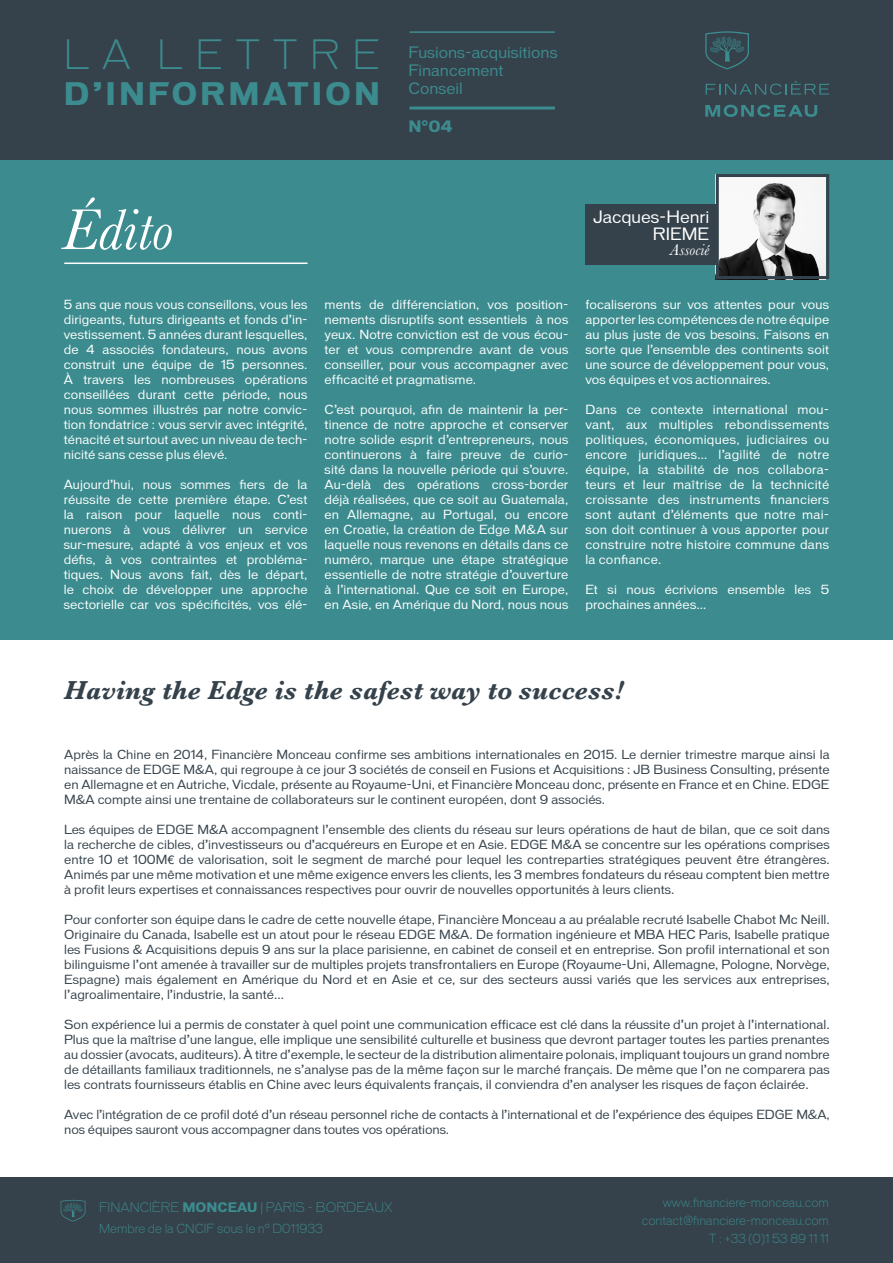
<style>
.page{position:relative;width:893px;height:1263px;background:#fff}
.page>*{position:absolute;margin:0;border:0;box-sizing:border-box;transform-origin:0 0}
.t1{font:italic 59.7px "Baskerville";color:#fff}
.t2{font:300 38.55px "Vonnes";letter-spacing:.32em;color:#3c8c8f}
.t3{font:700 29.7px "Vonnes";letter-spacing:.1em;color:#3c8c8f}
.t4{font:italic 700 27px "Baskerville";color:#35424b}
.t5{font:16.2px/16.5px "Vonnes";color:#fff;text-align:right}
.t6{font:italic 16.2px "Baskerville";color:#fff}
.t7{font:15px "Vonnes";color:#3c8c8f}
.t8{font:700 15px "Vonnes";color:#3c8c8f}
.t9{font:300 12.45px "Vonnes";color:#3c8c8f}
.t10{font:12px/15px "Vonnes";color:#35424b;text-align:justify}
.t11{font:12px/15px "Vonnes";letter-spacing:.01em;color:#fff;text-align:justify}
.t12{font:300 12px "Vonnes";color:#3c8c8f}
.s1{font-family:"Helvetica Neue"}
.s2{font-weight:700}
</style>
<div class="page">
<div style="left:0;top:159px;width:893px;height:480px;background:#3c8c8f"></div>
<div style="left:0;top:0;width:893px;height:159px;background:#35424b"></div>
<svg style="left:705px;top:105px;width:112px;height:12px"></svg>
<svg style="left:706px;top:81px;width:123px;height:14px"></svg>
<svg style="left:705px;top:31px;width:44px;height:38px"></svg>
<hr style="left:409px;top:31px;width:146px;height:2px;background:#3c8c8f">
<hr style="left:409px;top:107px;width:146px;height:3px;background:#3c8c8f">
<div style="left:0;top:1178px;width:893px;height:85px;background:#35424b"></div>
<svg style="left:61px;top:1200px;width:24px;height:21px"></svg>
<hr style="left:64px;top:263px;width:244px;height:1px;background:#fff">
<img style="left:720px;top:178px;width:105px;height:97px">
<div style="left:716px;top:174px;width:113px;height:105px;border:3px solid #35424b"></div>
<div style="left:585px;top:204px;width:131px;height:60px;background:#35424b"></div>
<p class="t2" style="left:64px;top:32px;width:318px">LA LETTRE</p>
<p class="t7" style="left:408px;top:44px;width:151px">Fusions-acquisitions</p>
<p class="t7" style="left:408px;top:62px;width:97px">Financement</p>
<p class="t7" style="left:408px;top:80px;width:56px">Conseil</p>
<p class="t8" style="left:408px;top:118px;width:46px">N°04</p>
<p class="t3" style="left:64px;top:76px;width:318px">D’INFORMATION</p>
<p class="t1" style="left:62px;top:190px;width:113px">Édito</p>
<p class="t5" style="left:593px;top:209px;width:118px">Jacques-Henri<br>RIEME</p>
<p class="t6" style="left:670px;top:239px;width:41px">Associé</p>
<p class="t11" style="left:64px;top:297px;width:245px">5 ans que nous vous conseillons, vous les dirigeants, futurs dirigeants et fonds d’in&shy;vestissement. 5 années durant lesquelles, de 4 associés fondateurs, nous avons construit une équipe de 15 personnes.<br>À travers les nombreuses opérations conseillées durant cette période, nous nous sommes illustrés par notre convic&shy;tion fondatrice : vous servir avec intégrité, ténacité et surtout avec un niveau de tech&shy;nicité sans cesse plus élevé.</p>
<p class="t11" style="left:64px;top:477px;width:245px">Aujourd’hui, nous sommes fiers de la réussite de cette première étape. C’est la raison pour laquelle nous conti&shy;nuerons à vous délivrer un service sur-mesure, adapté à vos enjeux et vos défis, à vos contraintes et probléma&shy;tiques. Nous avons fait, dès le départ, le choix de développer une approche sectorielle car vos spécificités, vos élé-</p>
<p class="t11" style="left:325px;top:297px;width:245px">ments de différenciation, vos position&shy;nements disruptifs sont essentiels à nos yeux. Notre conviction est de vous écou&shy;ter et vous comprendre avant de vous conseiller, pour vous accompagner avec efficacité et pragmatisme.</p>
<p class="t11" style="left:325px;top:402px;width:245px">C’est pourquoi, afin de maintenir la per&shy;tinence de notre approche et conserver notre solide esprit d’entrepreneurs, nous continuerons à faire preuve de curio&shy;sité dans la nouvelle période qui s’ouvre.<br>Au-delà des opérations cross-border déjà réalisées, que ce soit au Guatemala, en Allemagne, au Portugal, ou encore en Croatie, la création de Edge M&amp;A sur laquelle nous revenons en détails dans ce numéro, marque une étape stratégique essentielle de notre stratégie d’ouverture à l’international. Que ce soit en Europe, en Asie, en Amérique du Nord, nous nous</p>
<p class="t11" style="left:585px;top:297px;width:245px">focaliserons sur vos attentes pour vous apporter les compétences de notre équipe au plus juste de vos besoins. Faisons en sorte que l’ensemble des continents soit une source de développement pour vous, vos équipes et vos actionnaires.</p>
<p class="t11" style="left:585px;top:402px;width:245px">Dans ce contexte international mou&shy;vant, aux multiples rebondissements politiques, économiques, judiciaires ou encore juridiques… l’agilité de notre équipe, la stabilité de nos collabora&shy;teurs et leur maîtrise de la technicité croissante des instruments financiers sont autant d’éléments que notre mai&shy;son doit continuer à vous apporter pour construire notre histoire commune dans la confiance.</p>
<p class="t11" style="left:585px;top:582px;width:245px">Et si nous écrivions ensemble les 5 prochaines années…</p>
<p class="t4" style="left:64px;top:672px;width:561px">Having the Edge is the safest way to success!</p>
<p class="t10" style="left:64px;top:747px;width:767px">Après la Chine en 2014, Financière Monceau confirme ses ambitions internationales en 2015. Le dernier trimestre marque ainsi la naissance de EDGE M&amp;A, qui regroupe à ce jour 3 sociétés de conseil en Fusions et Acquisitions : JB Business Consulting, présente en Allemagne et en Autriche, Vicdale, présente au Royaume-Uni, et Financière Monceau donc, présente en France et en Chine. EDGE M&amp;A compte ainsi une trentaine de collaborateurs sur le continent européen, dont 9 associés.</p>
<p class="t10" style="left:64px;top:822px;width:767px">Les équipes de EDGE M&amp;A accompagnent l’ensemble des clients du réseau sur leurs opérations de haut de bilan, que ce soit dans la recherche de cibles, d’investisseurs ou d’acquéreurs en Europe et en Asie. EDGE M&amp;A se concentre sur les opérations comprises entre 10 et 100M<span class="s1">€</span> de valorisation, soit le segment de marché pour lequel les contreparties stratégiques peuvent être étrangères.<br>Animés par une même motivation et une même exigence envers les clients, les 3 membres fondateurs du réseau comptent bien mettre à profit leurs expertises et connaissances respectives pour ouvrir de nouvelles opportunités à leurs clients.</p>
<p class="t10" style="left:64px;top:912px;width:767px">Pour conforter son équipe dans le cadre de cette nouvelle étape, Financière Monceau a au préalable recruté Isabelle Chabot Mc Neill.<br>Originaire du Canada, Isabelle est un atout pour le réseau EDGE M&amp;A. De formation ingénieure et MBA HEC Paris, Isabelle pratique les Fusions &amp; Acquisitions depuis 9 ans sur la place parisienne, en cabinet de conseil et en entreprise. Son profil international et son bilinguisme l’ont amenée à travailler sur de multiples projets transfrontaliers en Europe (Royaume-Uni, Allemagne, Pologne, Norvège, Espagne) mais également en Amérique du Nord et en Asie et ce, sur des secteurs aussi variés que les services aux entreprises, l’agroalimentaire, l’industrie, la santé…</p>
<p class="t10" style="left:64px;top:1017px;width:767px">Son expérience lui a permis de constater à quel point une communication efficace est clé dans la réussite d’un projet à l’international.<br>Plus que la maîtrise d’une langue, elle implique une sensibilité culturelle et business que devront partager toutes les parties prenantes au dossier (avocats, auditeurs). À titre d’exemple, le secteur de la distribution alimentaire polonais, impliquant toujours un grand nombre de détaillants familiaux traditionnels, ne s’analyse pas de la même façon sur le marché français. De même que l’on ne comparera pas les contrats fournisseurs établis en Chine avec leurs équivalents français, il conviendra d’en analyser les risques de façon éclairée.</p>
<p class="t10" style="left:64px;top:1107px;width:767px">Avec l’intégration de ce profil doté d’un réseau personnel riche de contacts à l’international et de l’expérience des équipes EDGE M&amp;A, nos équipes sauront vous accompagner dans toutes vos opérations.</p>
<p class="t9" style="left:99px;top:1200px;width:295px">FINANCIÈRE <span class="s2">MONCEAU</span> | PARIS - BORDEAUX</p>
<p class="t12" style="left:663px;top:1196px;width:168px">www.financiere-monceau.com</p>
<p class="t12" style="left:642px;top:1214px;width:189px">contact@financiere-monceau.com</p>
<p class="t12" style="left:709px;top:1232px;width:122px">T : +33 (0)1 53 89 11 11</p>
<p class="t12" style="left:99px;top:1221px;width:226px">Membre de la CNCIF sous le n° D011933</p>
</div>
